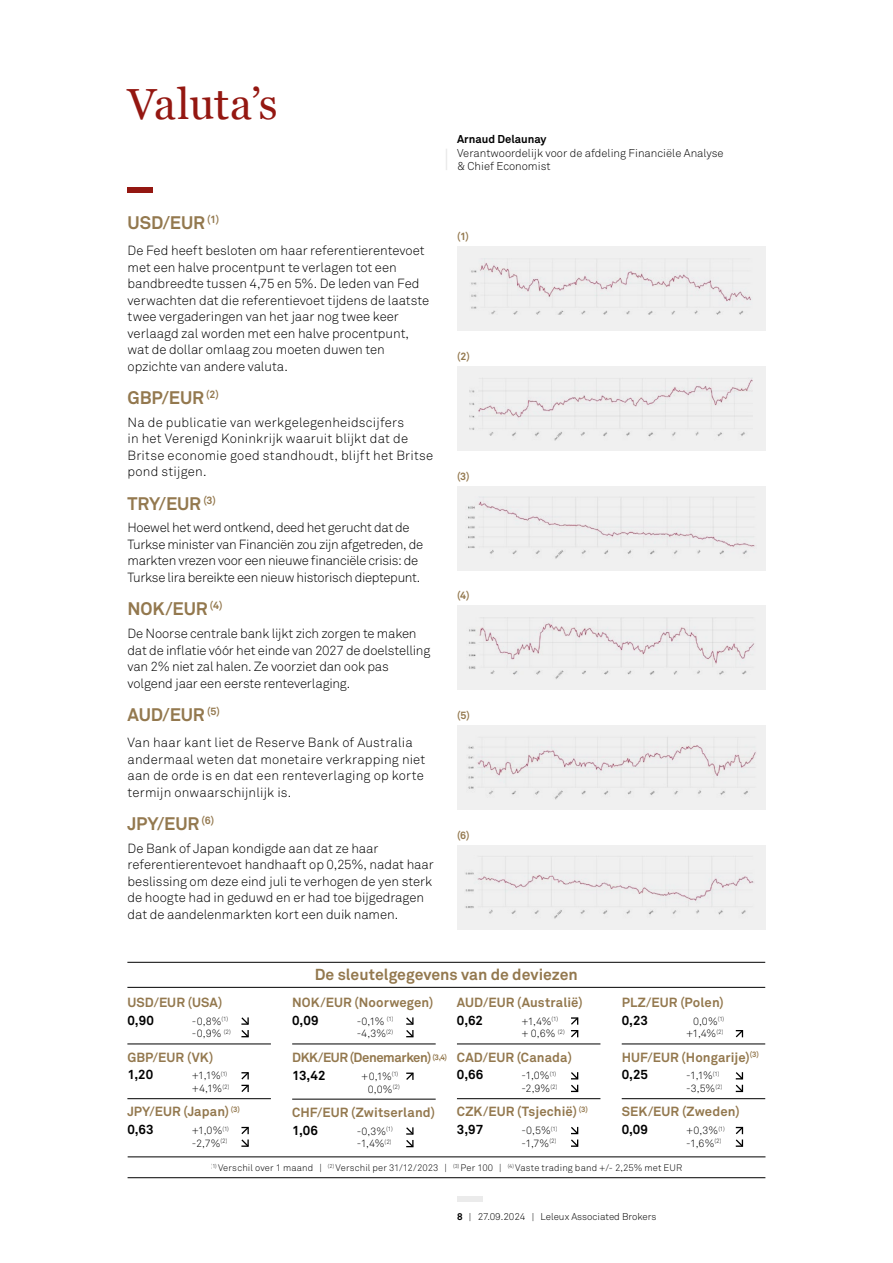
<style>
.page{position:relative;width:893px;height:1263px;background:#fff}
.page>*{position:absolute;margin:0;border:0;box-sizing:border-box;transform-origin:0 0}
.t1{font:43.5px "Georgia";letter-spacing:-.005em;color:#941711}
.t2{font:700 18px "Akkurat";letter-spacing:-.01em;color:#93784e}
.t3{font:700 15.75px "Akkurat";color:#93784e}
.t4{font:300 13.2px/16.5px "Akkurat";letter-spacing:-.005em;color:#000}
.t5{font:300 13.2px/16.5px "Akkurat";letter-spacing:.015em;color:#000}
.t6{font:700 13.2px/17.9px "Akkurat";letter-spacing:.005em;color:#93784e}
.t7{font:300 13.2px/16.5px "Akkurat";letter-spacing:-.025em;color:#000}
.t8{font:700 13.2px "Akkurat";letter-spacing:.005em;color:#000}
.t9{font:700 13.2px "Akkurat";letter-spacing:-.03em;color:#93784e}
.t10{font:300 11.25px/13.5px "Akkurat";color:#000}
.t11{font:700 11.25px "Akkurat";color:#000}
.t12{font:300 10.5px/12.6px "Akkurat";color:#000}
.t13{font:700 10.5px "Akkurat";color:#93784e}
.t14{font:300 9.75px "Akkurat";color:#000}
.t15{font:300 9.3px "Akkurat";letter-spacing:.02em;color:#000}
.t16{font:700 7.8px "Akkurat";color:#93784e}
.s1{color:#000}
.s2{font-weight:700}
</style>
<div class="page">
<svg style="left:446px;top:149px;width:1px;height:21px"></svg>
<div style="left:128px;top:187px;width:25px;height:5px;background:#941711"></div>
<div style="left:457px;top:1196px;width:26px;height:5px;background:#ebebeb"></div>
<div style="left:457px;top:246px;width:308px;height:85px;background:#f0f0f0"></div>
<img style="left:471px;top:258px;width:280px;height:57px">
<div style="left:457px;top:366px;width:308px;height:85px;background:#f0f0f0"></div>
<img style="left:469px;top:378px;width:284px;height:62px">
<div style="left:457px;top:486px;width:308px;height:85px;background:#f0f0f0"></div>
<img style="left:468px;top:497px;width:287px;height:62px">
<div style="left:457px;top:605px;width:308px;height:85px;background:#f0f0f0"></div>
<img style="left:468px;top:617px;width:287px;height:62px">
<div style="left:457px;top:725px;width:308px;height:85px;background:#f0f0f0"></div>
<img style="left:468px;top:737px;width:288px;height:63px">
<div style="left:457px;top:845px;width:308px;height:84px;background:#f0f0f0"></div>
<img style="left:465px;top:856px;width:289px;height:63px">
<hr style="left:127px;top:1044px;width:144px;height:1px;background:#000">
<hr style="left:127px;top:1098px;width:144px;height:1px;background:#000">
<svg style="left:241px;top:1017px;width:8px;height:21px"></svg>
<svg style="left:241px;top:1072px;width:8px;height:21px"></svg>
<svg style="left:241px;top:1126px;width:8px;height:21px"></svg>
<hr style="left:292px;top:1044px;width:144px;height:1px;background:#000">
<hr style="left:292px;top:1099px;width:144px;height:1px;background:#000">
<svg style="left:406px;top:1017px;width:8px;height:21px"></svg>
<svg style="left:406px;top:1072px;width:8px;height:8px"></svg>
<svg style="left:406px;top:1127px;width:8px;height:21px"></svg>
<hr style="left:457px;top:1044px;width:143px;height:1px;background:#000">
<hr style="left:457px;top:1098px;width:143px;height:1px;background:#000">
<svg style="left:571px;top:1017px;width:8px;height:21px"></svg>
<svg style="left:571px;top:1072px;width:8px;height:21px"></svg>
<svg style="left:571px;top:1126px;width:8px;height:21px"></svg>
<hr style="left:622px;top:1044px;width:143px;height:1px;background:#000">
<hr style="left:622px;top:1098px;width:143px;height:1px;background:#000">
<svg style="left:735px;top:1030px;width:9px;height:8px"></svg>
<svg style="left:735px;top:1072px;width:9px;height:21px"></svg>
<svg style="left:735px;top:1126px;width:9px;height:21px"></svg>
<hr style="left:127px;top:987px;width:638px;height:1px;background:#000">
<hr style="left:127px;top:962px;width:638px;height:1px;background:#000">
<hr style="left:128px;top:1156px;width:637px;height:1px;background:#000">
<hr style="left:128px;top:1177px;width:637px;height:1px;background:#000">
<h1 class="t1" style="left:128px;top:72px;width:151px">Valuta’s</h1>
<h2 class="t2" style="left:128px;top:211px;width:93px">USD/EUR <sup>(1)</sup></h2>
<p class="t4" style="left:128px;top:242px;width:303px">De Fed heeft besloten om haar referentierentevoet met een halve procentpunt te verlagen tot een bandbreedte tussen 4,75 en 5%. De leden van Fed verwachten dat die referentievoet tijdens de laatste twee vergaderingen van het jaar nog twee keer verlaagd zal worden met een halve procentpunt, wat de dollar omlaag zou moeten duwen ten opzichte van andere valuta.</p>
<h2 class="t2" style="left:128px;top:386px;width:93px">GBP/EUR <sup>(2)</sup></h2>
<p class="t5" style="left:128px;top:414px;width:307px">Na de publicatie van werkgelegenheidscijfers<br>in het Verenigd Koninkrijk waaruit blijkt dat de Britse economie goed standhoudt, blijft het Britse pond stijgen.</p>
<h2 class="t2" style="left:128px;top:492px;width:90px">TRY/EUR <sup>(3)</sup></h2>
<p class="t7" style="left:128px;top:520px;width:297px">Hoewel het werd ontkend, deed het gerucht dat de Turkse minister van Financiën zou zijn afgetreden, de markten vrezen voor een nieuwe financiële crisis: de Turkse lira bereikte een nieuw historisch dieptepunt.</p>
<h2 class="t2" style="left:128px;top:597px;width:96px">NOK/EUR <sup>(4)</sup></h2>
<p class="t4" style="left:128px;top:625px;width:304px">De Noorse centrale bank lijkt zich zorgen te maken dat de inflatie vóór het einde van 2027 de doelstelling van 2% niet zal halen. Ze voorziet dan ook pas volgend jaar een eerste renteverlaging.</p>
<h2 class="t2" style="left:128px;top:703px;width:94px">AUD/EUR <sup>(5)</sup></h2>
<p class="t5" style="left:128px;top:734px;width:299px">Van haar kant liet de Reserve Bank of Australia andermaal weten dat monetaire verkrapping niet aan de orde is en dat een renteverlaging op korte termijn onwaarschijnlijk is.</p>
<h2 class="t2" style="left:128px;top:812px;width:88px">JPY/EUR <sup>(6)</sup></h2>
<p class="t4" style="left:128px;top:840px;width:308px">De Bank of Japan kondigde aan dat ze haar referentierentevoet handhaaft op 0,25%, nadat haar beslissing om deze eind juli te verhogen de yen sterk de hoogte had in geduwd en er had toe bijgedragen dat de aandelenmarkten kort een duik namen.</p>
<p class="t11" style="left:457px;top:132px;width:91px">Arnaud Delaunay</p>
<p class="t10" style="left:457px;top:146px;width:268px">Verantwoordelijk voor de afdeling Financiële Analyse &amp; Chief Economist</p>
<p class="t13" style="left:457px;top:230px;width:13px">(1)</p>
<p class="t13" style="left:457px;top:350px;width:14px">(2)</p>
<p class="t13" style="left:457px;top:469px;width:14px">(3)</p>
<p class="t13" style="left:457px;top:589px;width:14px">(4)</p>
<p class="t13" style="left:457px;top:709px;width:14px">(5)</p>
<p class="t13" style="left:457px;top:828px;width:14px">(6)</p>
<p class="t6" style="left:127px;top:993px;width:97px">USD/EUR (USA)</p>
<p class="t8" style="left:127px;top:1012px;width:28px">0,90</p>
<p class="t12" style="left:192px;top:1015px;width:40px">-0,8%<sup>(1) </sup>-0,9% <sup>(2)</sup></p>
<p class="t6" style="left:127px;top:1048px;width:88px">GBP/EUR (VK)</p>
<p class="t8" style="left:127px;top:1066px;width:27px">1,20</p>
<p class="t12" style="left:192px;top:1070px;width:39px">+1,1%<sup>(1) </sup>+4,1%<sup>(2)</sup></p>
<p class="t6" style="left:127px;top:1103px;width:114px">JPY/EUR (Japan) <sup>(3)<br></sup><span class="s1">0,63</span></p>
<p class="t12" style="left:192px;top:1124px;width:39px">+1,0%<sup>(1) </sup>-2,7%<sup>(2)</sup></p>
<p class="t3" style="left:315px;top:964px;width:265px">De sleutelgegevens van de deviezen</p>
<p class="t6" style="left:292px;top:993px;width:143px">NOK/EUR (Noorwegen)</p>
<p class="t8" style="left:292px;top:1012px;width:28px">0,09</p>
<p class="t12" style="left:357px;top:1015px;width:38px">-0,1% <sup>(1) </sup>-4,3%<sup>(2)</sup></p>
<p class="t9" style="left:292px;top:1049px;width:141px">DKK/EUR (Denemarken)</p>
<p class="t8" style="left:292px;top:1067px;width:35px">13,42</p>
<p class="t12" style="left:361px;top:1070px;width:40px;text-align:right">+0,1%<sup>(1)<br></sup>0,0%<sup>(2)</sup></p>
<p class="t6" style="left:292px;top:1103px;width:145px">CHF/EUR (Zwitserland)</p>
<p class="t8" style="left:292px;top:1122px;width:27px">1,06</p>
<p class="t12" style="left:357px;top:1125px;width:38px">-0,3%<sup>(1) </sup>-1,4%<sup>(2)</sup></p>
<p class="t16" style="left:432px;top:1052px;width:16px">(3,4)</p>
<p class="t6" style="left:457px;top:993px;width:127px">AUD/EUR (Australië)</p>
<p class="t8" style="left:457px;top:1012px;width:28px">0,62</p>
<p class="t12" style="left:521px;top:1015px;width:45px">+1,4%<sup>(1) </sup>+ 0,6% <sup>(2)</sup></p>
<p class="t6" style="left:457px;top:1048px;width:117px">CAD/EUR (Canada)</p>
<p class="t8" style="left:457px;top:1066px;width:28px">0,66</p>
<p class="t12" style="left:521px;top:1070px;width:38px">-1,0%<sup>(1) </sup>-2,9%<sup>(2)</sup></p>
<p class="t6" style="left:457px;top:1103px;width:132px">CZK/EUR (Tsjechië) <sup>(3)<br></sup><span class="s1">3,97</span></p>
<p class="t12" style="left:521px;top:1124px;width:38px">-0,5%<sup>(1) </sup>-1,7%<sup>(2)</sup></p>
<p class="t6" style="left:622px;top:993px;width:104px">PLZ/EUR (Polen)</p>
<p class="t8" style="left:622px;top:1012px;width:28px">0,23</p>
<p class="t12" style="left:686px;top:1015px;width:40px;text-align:right">0,0%<sup>(1) </sup>+1,4%<sup>(2)</sup></p>
<p class="t6" style="left:622px;top:1048px;width:139px">HUF/EUR (Hongarije)<sup>(3)<br></sup><span class="s1">0,25</span></p>
<p class="t12" style="left:686px;top:1070px;width:38px">-1,1%<sup>(1) </sup>-3,5%<sup>(2)</sup></p>
<p class="t6" style="left:622px;top:1103px;width:119px">SEK/EUR (Zweden)</p>
<p class="t8" style="left:622px;top:1121px;width:28px">0,09</p>
<p class="t12" style="left:686px;top:1124px;width:40px">+0,3%<sup>(1) </sup>-1,6%<sup>(2)</sup></p>
<p class="t15" style="left:211px;top:1162px;width:473px"><sup>(1)</sup> Verschil over 1 maand | <sup>(2)</sup> Verschil per 31/12/2023 | <sup>(3)</sup> Per 100 | <sup>(4)</sup> Vaste trading band +/- 2,25% met EUR</p>
<p class="t14" style="left:457px;top:1211px;width:201px"><span class="s2">8</span> | 27.09.2024 | Leleux Associated Brokers</p>
</div>
